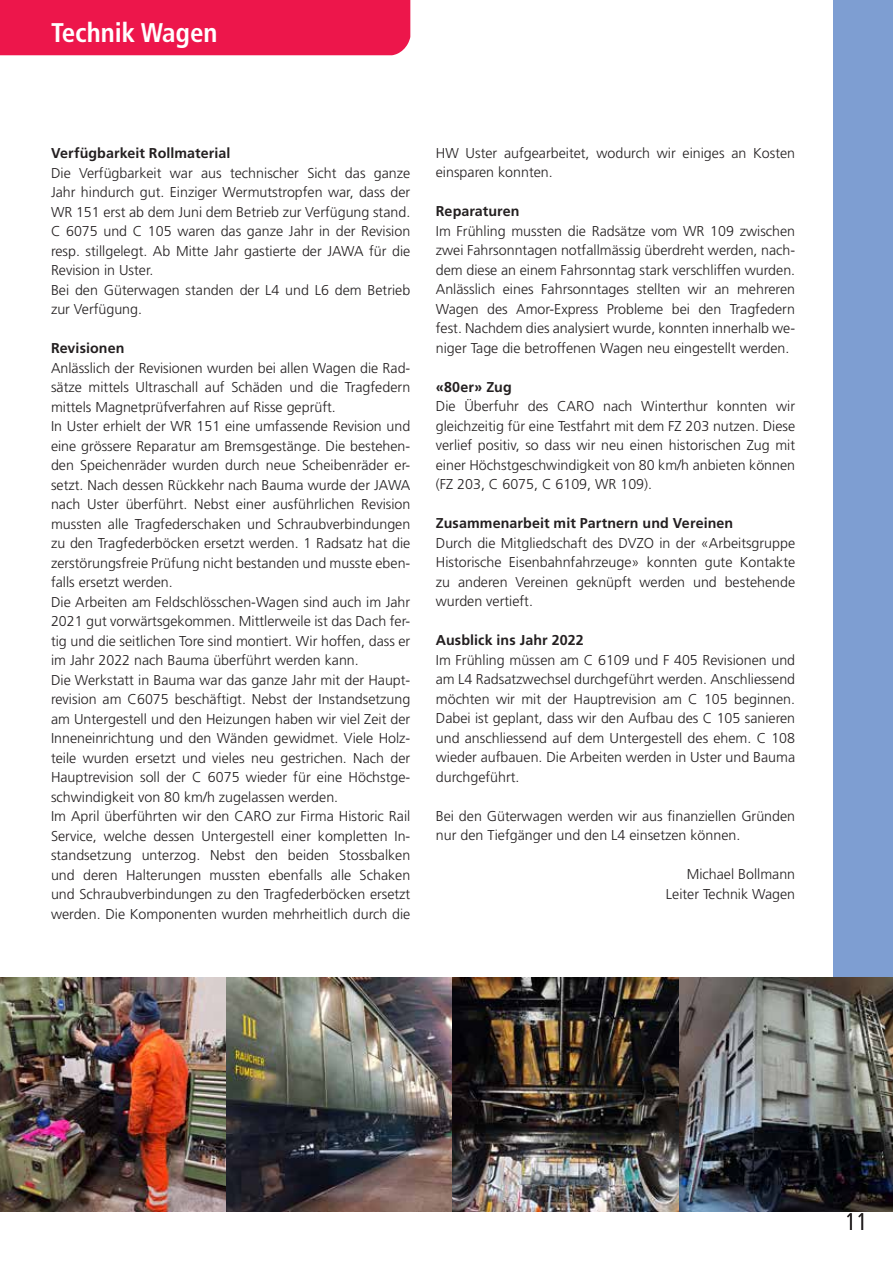
<style>
.page{position:relative;width:893px;height:1263px;background:#fff}
.page>*{position:absolute;margin:0;border:0;box-sizing:border-box;transform-origin:0 0}
.t1{font:700 condensed 27px "Frutiger";color:#fff}
.t2{font:300 condensed 24px "Frutiger";color:#231f20}
.t3{font:300 14.25px/19.5px "Frutiger";color:#231f20}
.t4{font:700 14.25px "Frutiger";letter-spacing:.005em;color:#231f20}
</style>
<div class="page">
<div style="left:833px;top:0;width:60px;height:997px;background:#7e9ed2"></div>
<div style="left:0;top:0;width:410px;height:55px;background:#ed164b"></div>
<img style="left:0;top:977px;width:893px;height:234px">
<h1 class="t1" style="left:51px;top:17px;width:168px">Technik Wagen</h1>
<p class="t4" style="left:51px;top:145px;width:181px">Verfügbarkeit Rollmaterial</p>
<p class="t3" style="left:51px;top:163px;width:361px">Die Verfügbarkeit war aus technischer Sicht das ganze Jahr hindurch gut. Einziger Wermutstropfen war, dass der WR 151 erst ab dem Juni dem Betrieb zur Verfügung stand.<br>C 6075 und C 105 waren das ganze Jahr in der Revision resp. stillgelegt. Ab Mitte Jahr gastierte der JAWA für die Revision in Uster.<br>Bei den Güterwagen standen der L4 und L6 dem Betrieb zur Verfügung.</p>
<p class="t4" style="left:51px;top:340px;width:75px">Revisionen</p>
<p class="t3" style="left:51px;top:358px;width:361px">Anlässlich der Revisionen wurden bei allen Wagen die Rad&shy;sätze mittels Ultraschall auf Schäden und die Tragfedern mittels Magnetprüfverfahren auf Risse geprüft.<br>In Uster erhielt der WR 151 eine umfassende Revision und eine grössere Reparatur am Bremsgestänge. Die bestehen&shy;den Speichenräder wurden durch neue Scheibenräder er&shy;setzt. Nach dessen Rückkehr nach Bauma wurde der JAWA nach Uster überführt. Nebst einer ausführlichen Revision mussten alle Tragfederschaken und Schraubverbindungen zu den Tragfederböcken ersetzt werden. 1 Radsatz hat die zerstörungsfreie Prüfung nicht bestanden und musste eben&shy;falls ersetzt werden.<br>Die Arbeiten am Feldschlösschen-Wagen sind auch im Jahr 2021 gut vorwärtsgekommen. Mittlerweile ist das Dach fer&shy;tig und die seitlichen Tore sind montiert. Wir hoffen, dass er im Jahr 2022 nach Bauma überführt werden kann.<br>Die Werkstatt in Bauma war das ganze Jahr mit der Haupt&shy;revision am C6075 beschäftigt. Nebst der Instandsetzung am Untergestell und den Heizungen haben wir viel Zeit der Inneneinrichtung und den Wänden gewidmet. Viele Holz&shy;teile wurden ersetzt und vieles neu gestrichen. Nach der Hauptrevision soll der C 6075 wieder für eine Höchstge&shy;schwindigkeit von 80 km/h zugelassen werden.<br>Im April überführten wir den CARO zur Firma Historic Rail Service, welche dessen Untergestell einer kompletten In&shy;standsetzung unterzog. Nebst den beiden Stossbalken und deren Halterungen mussten ebenfalls alle Schaken und Schraubverbindungen zu den Tragfederböcken ersetzt werden. Die Komponenten wurden mehrheitlich durch die</p>
<p class="t3" style="left:436px;top:144px;width:361px">HW Uster aufgearbeitet, wodurch wir einiges an Kosten einsparen konnten.</p>
<p class="t4" style="left:436px;top:203px;width:85px">Reparaturen</p>
<p class="t3" style="left:436px;top:221px;width:361px;text-align:justify">Im Frühling mussten die Radsätze vom WR 109 zwischen zwei Fahrsonntagen notfallmässig überdreht werden, nach&shy;dem diese an einem Fahrsonntag stark verschliffen wurden.<br>Anlässlich eines Fahrsonntages stellten wir an mehreren Wagen des Amor-Express Probleme bei den Tragfedern fest. Nachdem dies analysiert wurde, konnten innerhalb we&shy;niger Tage die betroffenen Wagen neu eingestellt werden.</p>
<p class="t4" style="left:436px;top:379px;width:77px">«80er» Zug</p>
<p class="t3" style="left:436px;top:397px;width:361px;text-align:justify">Die Überfuhr des CARO nach Winterthur konnten wir gleichzeitig für eine Testfahrt mit dem FZ 203 nutzen. Diese verlief positiv, so dass wir neu einen historischen Zug mit einer Höchstgeschwindigkeit von 80 km/h anbieten können (FZ 203, C 6075, C 6109, WR 109).</p>
<p class="t4" style="left:436px;top:515px;width:299px">Zusammenarbeit mit Partnern und Vereinen</p>
<p class="t3" style="left:436px;top:533px;width:361px;text-align:justify">Durch die Mitgliedschaft des DVZO in der «Arbeitsgruppe Historische Eisenbahnfahrzeuge» konnten gute Kontakte zu anderen Vereinen geknüpft werden und bestehende wurden vertieft.</p>
<p class="t4" style="left:436px;top:632px;width:149px">Ausblick ins Jahr 2022</p>
<p class="t3" style="left:436px;top:650px;width:361px;text-align:justify">Im Frühling müssen am C 6109 und F 405 Revisionen und am L4 Radsatzwechsel durchgeführt werden. Anschliessend möchten wir mit der Hauptrevision am C 105 beginnen.<br>Dabei ist geplant, dass wir den Aufbau des C 105 sanieren und anschliessend auf dem Untergestell des ehem. C 108 wieder aufbauen. Die Arbeiten werden in Uster und Bauma durchgeführt.</p>
<p class="t3" style="left:436px;top:806px;width:361px">Bei den Güterwagen werden wir aus finanziellen Gründen nur den Tiefgänger und den L4 einsetzen können.</p>
<p class="t3" style="left:666px;top:865px;width:131px;text-align:right">Michael Bollmann<br>Leiter Technik Wagen</p>
<h2 class="t2" style="left:844px;top:1208px;width:25px">11</h2>
</div>
